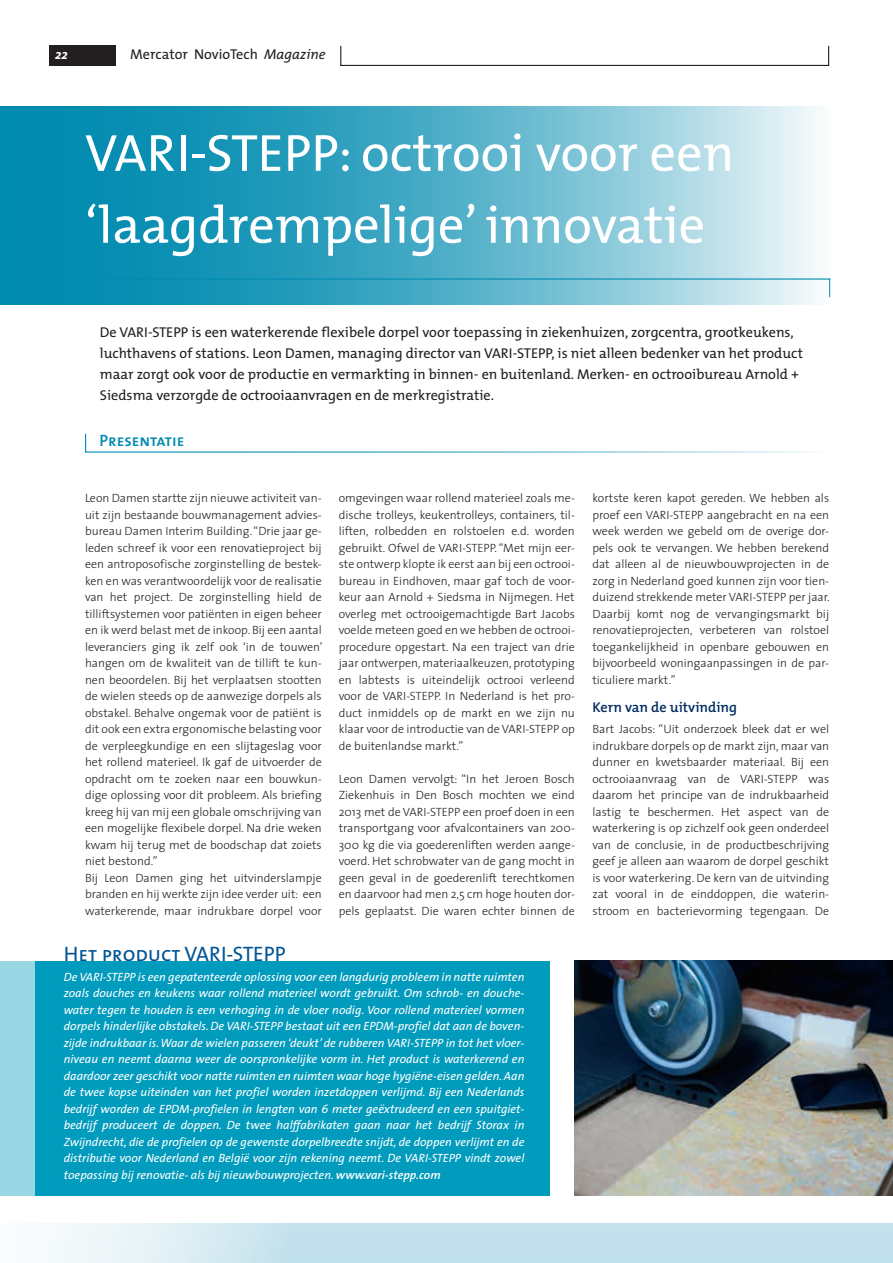
<style>
.page{position:relative;width:893px;height:1263px;background:#fff}
.page>*{position:absolute;margin:0;border:0;box-sizing:border-box;transform-origin:0 0}
.t1{font:52.5px/72px "The Mix B5 Plain";color:#fff}
.t2{font:21px "The Sans Caps";color:#005595}
.t3{font:16.5px "The Sans Semi Bold Caps";color:#008bb0}
.t4{font:14.25px/21px "The Mix B5 Plain";color:#231f20}
.t5{font:14.25px "The Sans";color:#231f20}
.t6{font:600 14.25px "The Mix B6";color:#002c62}
.t7{font:italic 700 13.5px "The Sans";color:#fff}
.t8{font:300 12px/16.5px "The Sans";color:#231f20;text-align:justify}
.t9{font:italic 12px/16.5px "The Sans";color:#fff;text-align:justify}
.s1{font-family:"The Mix B5 Plain"}
.s2{font-family:"The Mix B5 Plain";font-style:italic}
.s3{font-weight:600}
</style>
<div class="page">
<div style="left:0;top:990px;width:893px;height:273px;background:#bedfeb"></div>
<div style="left:0;top:923px;width:893px;height:300px;background:#fff"></div>
<svg style="left:0;top:1195px;width:289px;height:68px"></svg>
<svg style="left:0;top:106px;width:830px;height:198px;background:#56b1ca"></svg>
<div style="left:0;top:961px;width:550px;height:234px;background:#009bbd"></div>
<div style="left:0;top:961px;width:34px;height:249px;background:#99d7e4"></div>
<hr style="left:340px;top:65px;width:489px;height:1px;background:#231f20">
<svg style="left:340px;top:46px;width:1px;height:19px"></svg>
<svg style="left:828px;top:46px;width:1px;height:19px"></svg>
<div style="left:49px;top:46px;width:67px;height:20px;background:#231f20"></div>
<hr style="left:85px;top:451px;width:744px;height:2px;background:#008bb0">
<svg style="left:85px;top:434px;width:1px;height:17px"></svg>
<img style="left:575px;top:961px;width:318px;height:234px">
<p class="t7" style="left:55px;top:43px;width:14px">22</p>
<p class="t5" style="left:130px;top:43px;width:197px"><span class="s1">Mercator</span> NovioTech <span class="s2">Magazine</span></p>
<h1 class="t1" style="left:85px;top:119px;width:651px">VARI-STEPP: octrooi voor een ‘laagdrempelige’ innovatie</h1>
<p class="t4" style="left:100px;top:323px;width:704px">De VARI-STEPP is een waterkerende flexibele dorpel voor toepassing in ziekenhuizen, zorgcentra, grootkeukens, luchthavens of stations. Leon Damen, managing director van VARI-STEPP, is niet alleen bedenker van het product maar zorgt ook voor de productie en vermarkting in binnen- en buitenland. Merken- en octrooibureau Arnold + Siedsma verzorgde de octrooiaanvragen en de merkregistratie.</p>
<h3 class="t3" style="left:100px;top:426px;width:86px">Presentatie</h3>
<p class="t8" style="left:85px;top:490px;width:239px;text-align:left">Leon Damen startte zijn nieuwe activiteit van&shy;uit zijn bestaande bouwmanagement advies&shy;bureau Damen Interim Building. “Drie jaar ge&shy;leden schreef ik voor een renovatieproject bij een antroposofische zorginstelling de bestek&shy;ken en was verantwoordelijk voor de realisatie van het project. De zorginstelling hield de tilliftsystemen voor patiënten in eigen beheer en ik werd belast met de inkoop. Bij een aantal leveranciers ging ik zelf ook ‘in de touwen’ hangen om de kwaliteit van de tillift te kun&shy;nen beoordelen. Bij het verplaatsen stootten de wielen steeds op de aanwezige dorpels als obstakel. Behalve ongemak voor de patiënt is dit ook een extra ergonomische belasting voor de verpleegkundige en een slijtageslag voor het rollend materieel. Ik gaf de uitvoerder de opdracht om te zoeken naar een bouwkun&shy;dige oplossing voor dit probleem. Als briefing kreeg hij van mij een globale omschrijving van een mogelijke flexibele dorpel. Na drie weken kwam hij terug met de boodschap dat zoiets niet bestond.”<br>Bij Leon Damen ging het uitvinderslampje branden en hij werkte zijn idee verder uit: een waterkerende, maar indrukbare dorpel voor</p>
<p class="t8" style="left:339px;top:490px;width:238px">omgevingen waar rollend materieel zoals me&shy;dische trolleys, keukentrolleys, containers, til&shy;liften, rolbedden en rolstoelen e.d. worden gebruikt. Ofwel de VARI-STEPP. “Met mijn eer&shy;ste ontwerp klopte ik eerst aan bij een octrooi&shy;bureau in Eindhoven, maar gaf toch de voor&shy;keur aan Arnold + Siedsma in Nijmegen. Het overleg met octrooigemachtigde Bart Jacobs voelde meteen goed en we hebben de octrooi&shy;procedure opgestart. Na een traject van drie jaar ontwerpen, materiaalkeuzen, prototyping en labtests is uiteindelijk octrooi verleend voor de VARI-STEPP. In Nederland is het pro&shy;duct inmiddels op de markt en we zijn nu klaar voor de introductie van de VARI-STEPP op de buitenlandse markt.”</p>
<p class="t8" style="left:339px;top:770px;width:238px">Leon Damen vervolgt: “In het Jeroen Bosch Ziekenhuis in Den Bosch mochten we eind 2013 met de VARI-STEPP een proef doen in een transportgang voor afvalcontainers van 200- 300 kg die via goederenliften werden aange&shy;voerd. Het schrobwater van de gang mocht in geen geval in de goederenlift terechtkomen en daarvoor had men 2,5 cm hoge houten dor&shy;pels geplaatst. Die waren echter binnen de</p>
<h2 class="t2" style="left:64px;top:936px;width:224px">Het product VARI-STEPP</h2>
<p class="t9" style="left:64px;top:968px;width:462px">De VARI-STEPP is een gepatenteerde oplossing voor een langdurig probleem in natte ruimten zoals douches en keukens waar rollend materieel wordt gebruikt. Om schrob- en douche&shy;water tegen te houden is een verhoging in de vloer nodig. Voor rollend materieel vormen dorpels hinderlijke obstakels. De VARI-STEPP bestaat uit een EPDM-profiel dat aan de boven&shy;zijde indrukbaar is. Waar de wielen passeren ‘deukt’ de rubberen VARI-STEPP in tot het vloer&shy;niveau en neemt daarna weer de oorspronkelijke vorm in. Het product is waterkerend en daardoor zeer geschikt voor natte ruimten en ruimten waar hoge hygiëne-eisen gelden. Aan de twee kopse uiteinden van het profiel worden inzetdoppen verlijmd. Bij een Nederlands bedrijf worden de EPDM-profielen in lengten van 6 meter geëxtrudeerd en een spuitgiet&shy;bedrijf produceert de doppen. De twee halffabrikaten gaan naar het bedrijf Storax in Zwijndrecht, die de profielen op de gewenste dorpelbreedte snijdt, de doppen verlijmt en de distributie voor Nederland en België voor zijn rekening neemt. De VARI-STEPP vindt zowel toepassing bij renovatie- als bij nieuwbouwprojecten. <span class="s3">www.vari-stepp.com</span></p>
<p class="t8" style="left:592px;top:490px;width:239px;text-align:left">kortste keren kapot gereden. We hebben als proef een VARI-STEPP aangebracht en na een week werden we gebeld om de overige dor&shy;pels ook te vervangen. We hebben berekend dat alleen al de nieuwbouwprojecten in de zorg in Nederland goed kunnen zijn voor tien&shy;duizend strekkende meter VARI-STEPP per jaar.<br>Daarbij komt nog de vervangingsmarkt bij renovatieprojecten, verbeteren van rolstoel toegankelijkheid in openbare gebouwen en bijvoorbeeld woningaanpassingen in de par&shy;ticuliere markt.”</p>
<p class="t6" style="left:592px;top:700px;width:146px">Kern van de uitvinding</p>
<p class="t8" style="left:592px;top:721px;width:238px">Bart Jacobs: “Uit onderzoek bleek dat er wel indrukbare dorpels op de markt zijn, maar van dunner en kwetsbaarder materiaal. Bij een octrooiaanvraag van de VARI-STEPP was daarom het principe van de indrukbaarheid lastig te beschermen. Het aspect van de waterkering is op zichzelf ook geen onderdeel van de conclusie, in de productbeschrijving geef je alleen aan waarom de dorpel geschikt is voor waterkering. De kern van de uitvinding zat vooral in de einddoppen, die waterin&shy;stroom en bacterievorming tegengaan. De</p>
</div>
